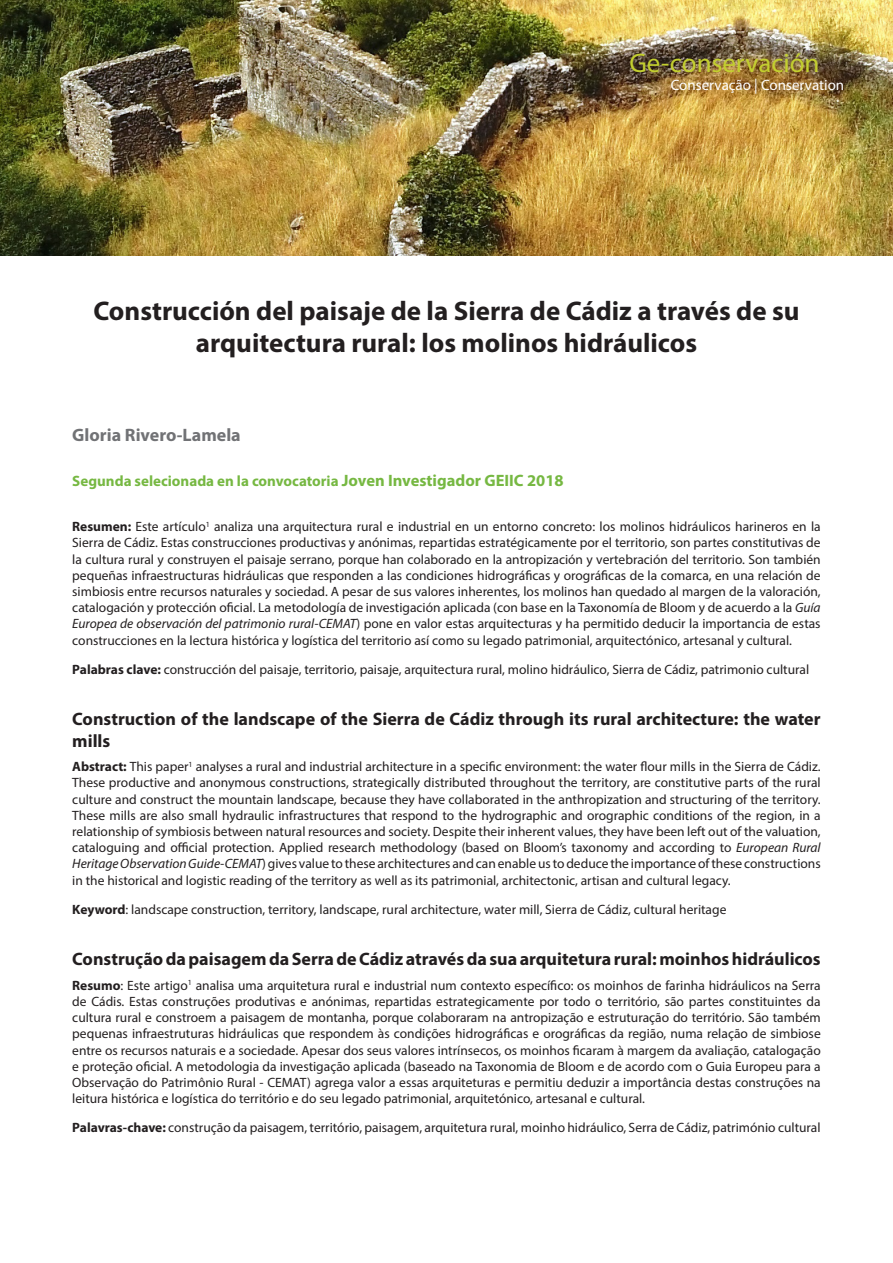
<style>
.page{position:relative;width:893px;height:1263px;background:#fff}
.page>*{position:absolute;margin:0;border:0;box-sizing:border-box;transform-origin:0 0}
.Encabezado_del_artíc{font:700 27px/32.4px "Myriad Pro";color:#231f20;text-align:center}
.Tipo_de_texto{font:27px "Myriad Pro";color:#c3cf2f}
.negrita_titulito{font:700 18px/21.6px "Myriad Pro";color:#231f20}
.Nombre_del_autor{font:700 18px "Myriad Pro";color:#717275}
.Tipo_de_texto-2{font:700 15px "Myriad Pro";color:#76b842}
.Tipo_de_texto-3{font:15px "Myriad Pro";color:#fff}
.Nombre_del_autor-2{font:13.5px/16.2px "Myriad Pro";color:#231f20;text-align:justify}
.s1{font-size:16.5px}
.s2{font-weight:700}
.s3{font-style:italic}
</style>
<div class="page">
<img style="left:0;top:0;width:893px;height:255px">
<p class="Tipo_de_texto" style="left:629px;top:46px;width:192px">Ge-conservación</p>
<p class="Tipo_de_texto-3" style="left:671px;top:76px;width:175px">Conservação | Conservation</p>
<p class="Encabezado_del_artíc" style="left:93px;top:294px;width:708px">Construcción del paisaje de la Sierra de Cádiz a través de su arquitectura rural: los molinos hidráulicos</p>
<p class="Nombre_del_autor" style="left:72px;top:423px;width:170px">Gloria Rivero-Lamela</p>
<p class="Tipo_de_texto-2" style="left:72px;top:471px;width:493px">Segunda selecionada en la convocatoria <span class="s1">Joven Investigador GEIIC 2018</span></p>
<p class="Nombre_del_autor-2" style="left:72px;top:518px;width:750px"><span class="s2">Resumen:</span> Este artículo<sup>1</sup> analiza una arquitectura rural e industrial en un entorno concreto: los molinos hidráulicos harineros en la Sierra de Cádiz. Estas construcciones productivas y anónimas, repartidas estratégicamente por el territorio, son partes constitutivas de la cultura rural y construyen el paisaje serrano, porque han colaborado en la antropización y vertebración del territorio. Son también pequeñas infraestructuras hidráulicas que responden a las condiciones hidrográficas y orográficas de la comarca, en una relación de simbiosis entre recursos naturales y sociedad. A pesar de sus valores inherentes, los molinos han quedado al margen de la valoración, catalogación y protección oficial. La metodología de investigación aplicada (con base en la Taxonomía de Bloom y de acuerdo a la <span class="s3">Guía Europea de observación del patrimonio rural-CEMAT</span>) pone en valor estas arquitecturas y ha permitido deducir la importancia de estas construcciones en la lectura histórica y logística del territorio así como su legado patrimonial, arquitectónico, artesanal y cultural.</p>
<p class="Nombre_del_autor-2" style="left:72px;top:661px;width:738px"><span class="s2">Palabras clave:</span> construcción del paisaje, territorio, paisaje, arquitectura rural, molino hidráulico, Sierra de Cádiz, patrimonio cultural</p>
<p class="negrita_titulito" style="left:72px;top:707px;width:750px">Construction of the landscape of the Sierra de Cádiz through its rural architecture: the water mills</p>
<p class="Nombre_del_autor-2" style="left:72px;top:758px;width:750px"><span class="s2">Abstract:</span> This paper<sup>1</sup> analyses a rural and industrial architecture in a specific environment: the water flour mills in the Sierra de Cádiz.<br>These productive and anonymous constructions, strategically distributed throughout the territory, are constitutive parts of the rural culture and construct the mountain landscape, because they have collaborated in the anthropization and structuring of the territory.<br>These mills are also small hydraulic infrastructures that respond to the hydrographic and orographic conditions of the region, in a relationship of symbiosis between natural resources and society. Despite their inherent values, they have been left out of the valuation, cataloguing and official protection. Applied research methodology (based on Bloom’s taxonomy and according to <span class="s3">European Rural Heritage Observation Guide-CEMAT</span>) gives value to these architectures and can enable us to deduce the importance of these constructions in the historical and logistic reading of the territory as well as its patrimonial, architectonic, artisan and cultural legacy.</p>
<p class="Nombre_del_autor-2" style="left:72px;top:901px;width:656px"><span class="s2">Keyword</span>: landscape construction, territory, landscape, rural architecture, water mill, Sierra de Cádiz, cultural heritage</p>
<p class="negrita_titulito" style="left:72px;top:947px;width:750px">Construção da paisagem da Serra de Cádiz através da sua arquitetura rural: moinhos hidráulicos</p>
<p class="Nombre_del_autor-2" style="left:72px;top:977px;width:750px"><span class="s2">Resumo</span>: Este artigo<sup>1</sup> analisa uma arquitetura rural e industrial num contexto específico: os moinhos de farinha hidráulicos na Serra de Cádis. Estas construções produtivas e anónimas, repartidas estrategicamente por todo o território, são partes constituintes da cultura rural e constroem a paisagem de montanha, porque colaboraram na antropização e estruturação do território. São também pequenas infraestruturas hidráulicas que respondem às condições hidrográficas e orográficas da região, numa relação de simbiose entre os recursos naturais e a sociedade. Apesar dos seus valores intrínsecos, os moinhos ficaram à margem da avaliação, catalogação e proteção oficial. A metodologia da investigação aplicada (baseado na Taxonomia de Bloom e de acordo com o Guia Europeu para a Observação do Patrimônio Rural - CEMAT) agrega valor a essas arquiteturas e permitiu deduzir a importância destas construções na leitura histórica e logística do território e do seu legado patrimonial, arquitetónico, artesanal e cultural.</p>
<p class="Nombre_del_autor-2" style="left:72px;top:1119px;width:750px"><span class="s2">Palavras-chave:</span> construção da paisagem, território, paisagem, arquitetura rural, moinho hidráulico, Serra de Cádiz, património cultural</p>
</div>
